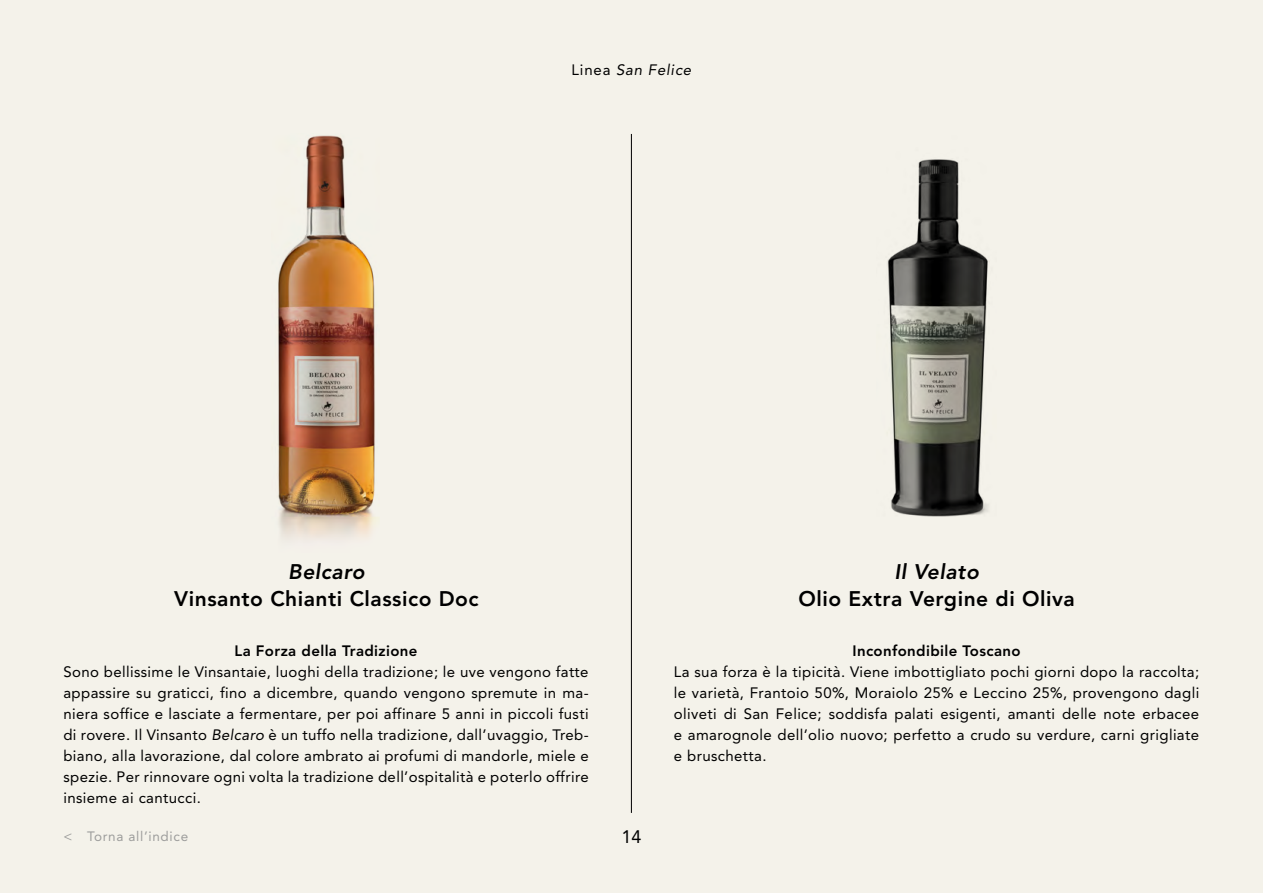
<style>
.page{position:relative;width:1263px;height:893px;background:#f4f2ea}
.page>*{position:absolute;margin:0;border:0;box-sizing:border-box;transform-origin:0 0}
.t1{font:800 21px "Avenir LT Pro";letter-spacing:.025em;color:#000}
.t2{font:italic 800 21px "Avenir LT Pro";letter-spacing:.025em;color:#000}
.t3{font:18px "Avenir LT Pro";color:#000}
.t4{font:15px/21px "Avenir LT Pro";letter-spacing:.025em;color:#000;text-align:justify}
.t5{font:800 15px "Avenir LT Pro";letter-spacing:.025em;color:#000}
.t6{font:italic 15px "Avenir LT Pro";letter-spacing:.055em;color:#000}
.t7{font:13.5px "Avenir LT Pro";letter-spacing:.05em;color:#9d9d9c}
.s1{font-style:normal}
.s2{font-style:italic}
</style>
<div class="page">
<hr style="left:631px;top:134px;width:1px;height:679px;background:#000">
<img style="left:278px;top:135px;width:99px;height:403px">
<img style="left:887px;top:159px;width:102px;height:358px">
<p class="t6" style="left:571px;top:61px;width:121px"><span class="s1">Linea</span> San Felice</p>
<h1 class="t2" style="left:288px;top:559px;width:78px">Belcaro</h1>
<h1 class="t1" style="left:174px;top:586px;width:306px">Vinsanto Chianti Classico Doc</h1>
<p class="t5" style="left:235px;top:642px;width:184px">La Forza della Tradizione</p>
<p class="t4" style="left:63px;top:661px;width:527px">Sono bellissime le Vinsantaie, luoghi della tradizione; le uve vengono fatte appassire su graticci, fino a dicembre, quando vengono spremute in ma&shy;niera soffice e lasciate a fermentare, per poi affinare 5 anni in piccoli fusti di rovere. Il Vinsanto <span class="s2">Belcaro</span> è un tuffo nella tradizione, dall’uvaggio, Treb&shy;biano, alla lavorazione, dal colore ambrato ai profumi di mandorle, miele e spezie. Per rinnovare ogni volta la tradizione dell’ospitalità e poterlo offrire insieme ai cantucci.</p>
<p class="t7" style="left:63px;top:828px;width:126px">&lt; Torna all’indice</p>
<p class="t3" style="left:621px;top:825px;width:22px">14</p>
<h1 class="t2" style="left:894px;top:559px;width:86px">Il Velato</h1>
<h1 class="t1" style="left:798px;top:586px;width:278px">Olio Extra Vergine di Oliva</h1>
<p class="t5" style="left:852px;top:642px;width:170px">Inconfondibile Toscano</p>
<p class="t4" style="left:674px;top:661px;width:527px">La sua forza è la tipicità. Viene imbottigliato pochi giorni dopo la raccolta; le varietà, Frantoio 50%, Moraiolo 25% e Leccino 25%, provengono dagli oliveti di San Felice; soddisfa palati esigenti, amanti delle note erbacee e amarognole dell’olio nuovo; perfetto a crudo su verdure, carni grigliate e bruschetta.</p>
</div>
